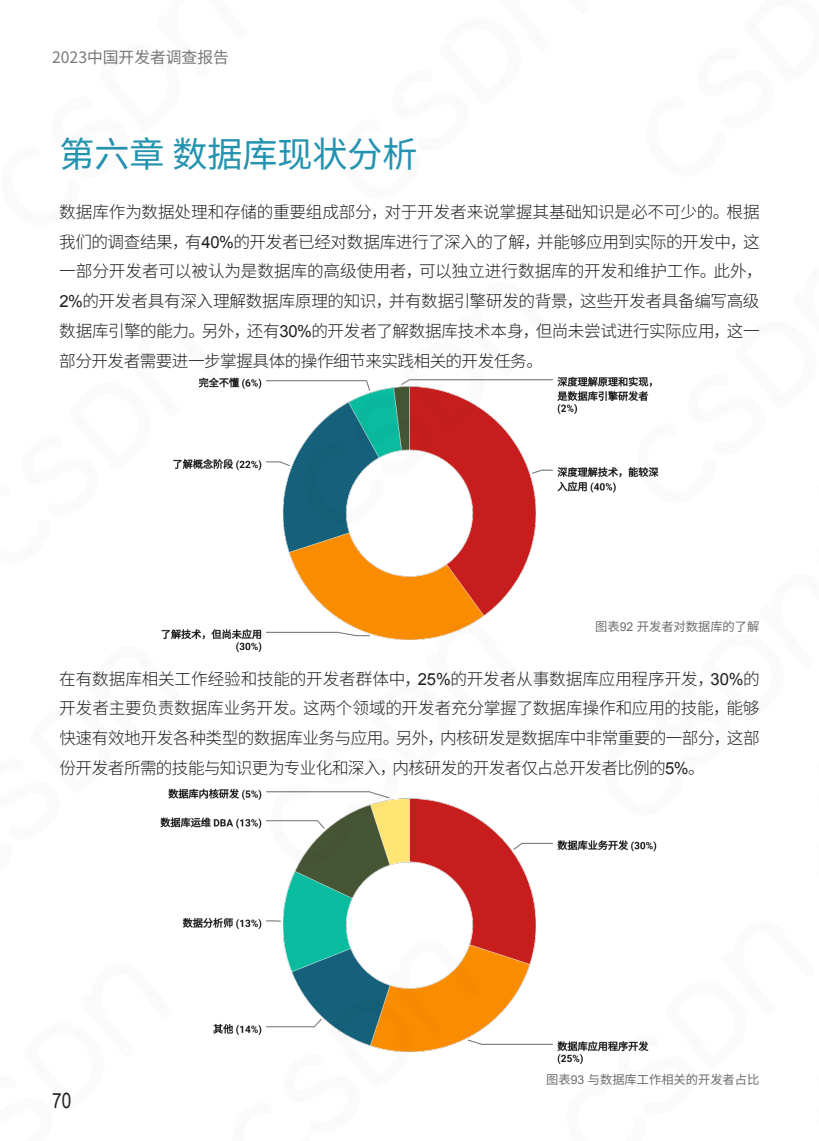
<style>
.page{position:relative;width:819px;height:1141px;background:#fff}
.page>*{position:absolute;margin:0;border:0;box-sizing:border-box;transform-origin:0 0}
.大标题{font:35px "Source Han Sans CN";color:#2493b0}
.t1{font:21px "Arial Narrow";color:#231f20}
.正文{font:300 16.62px/29.8px "Source Han Sans CN";letter-spacing:-.02em;color:#231f20}
.t2{font:15.75px "Source Han Sans CN";color:#76787b}
.图注{font:12.25px "Source Han Sans CN";color:#6c6d70}
.s1{font-family:"Arial";font-weight:400}
.s2{font-family:"Arial"}
</style>
<div class="page">
<img style="left:160px;top:376px;width:499px;height:689px">
<p class="t2" style="left:52px;top:49px;width:178px">2023中国开发者调查报告</p>
<p class="大标题" style="left:60px;top:135px;width:359px">第六章 数据库现状分析</p>
<p class="正文" style="left:59px;top:197px;width:705px">数据库作为数据处理和存储的重要组成部分，对于开发者来说掌握其基础知识是必不可少的。根据我们的调查结果，有<span class="s1">40%</span>的开发者已经对数据库进行了深入的了解，并能够应用到实际的开发中，这一部分开发者可以被认为是数据库的高级使用者，可以独立进行数据库的开发和维护工作。此外，<span class="s1">2%</span>的开发者具有深入理解数据库原理的知识，并有数据引擎研发的背景，这些开发者具备编写高级数据库引擎的能力。另外，还有<span class="s1">30%</span>的开发者了解数据库技术本身，但尚未尝试进行实际应用，这一部分开发者需要进一步掌握具体的操作细节来实践相关的开发任务。</p>
<p class="图注" style="left:595px;top:620px;width:166px">图表<span class="s2">92</span> 开发者对数据库的了解</p>
<p class="正文" style="left:59px;top:664px;width:702px;text-align:justify">在有数据库相关工作经验和技能的开发者群体中，<span class="s1">25%</span>的开发者从事数据库应用程序开发，<span class="s1">30%</span>的开发者主要负责数据库业务开发。这两个领域的开发者充分掌握了数据库操作和应用的技能，能够快速有效地开发各种类型的数据库业务与应用。另外，内核研发是数据库中非常重要的一部分，这部份开发者所需的技能与知识更为专业化和深入，内核研发的开发者仅占总开发者比例的<span class="s1">5%</span>。</p>
<p class="t1" style="left:52px;top:1085px;width:21px">70</p>
<p class="图注" style="left:546px;top:1072px;width:215px">图表<span class="s2">93</span> 与数据库工作相关的开发者占比</p>
</div>
